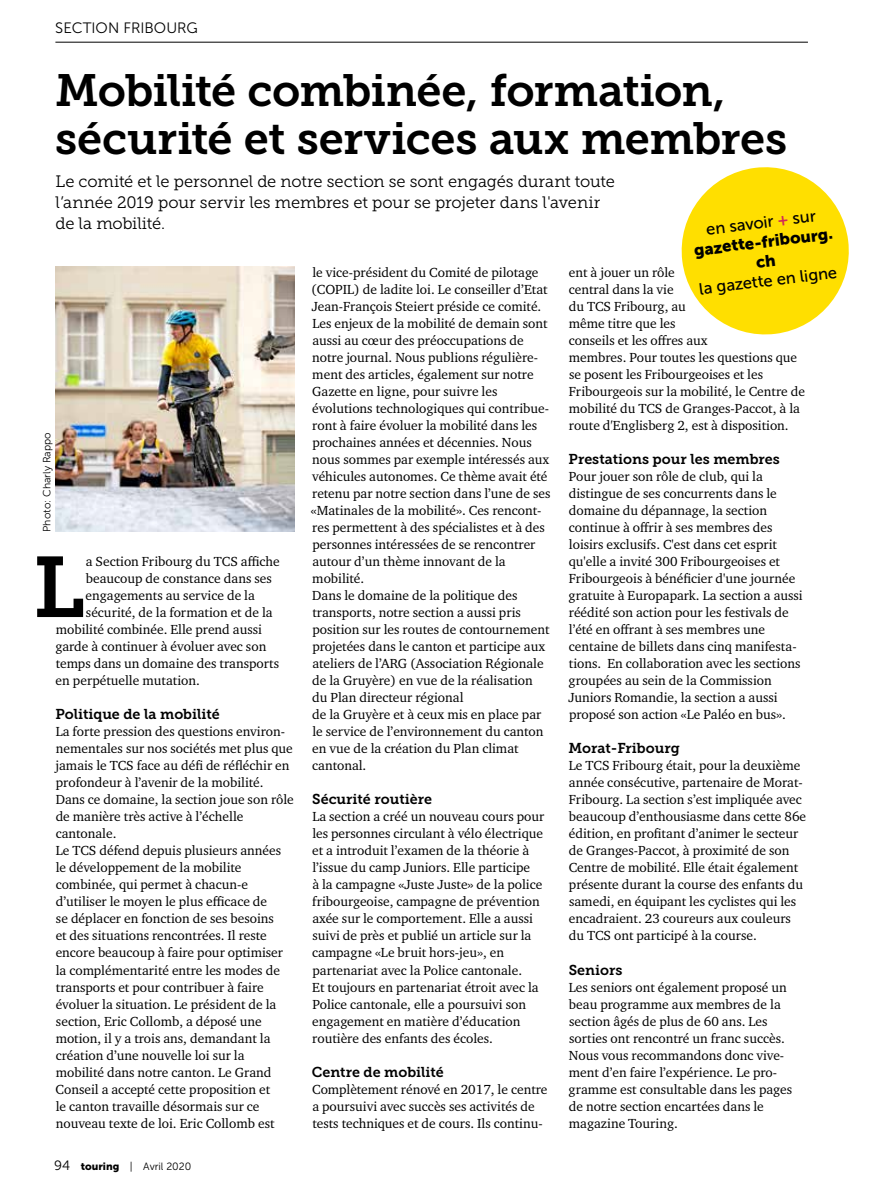
<style>
.page{position:relative;width:893px;height:1200px;background:#fff}
.page>*{position:absolute;margin:0;border:0;box-sizing:border-box;transform-origin:0 0}
.t1{font:85.35px "Museo Slab 700";color:#000}
.t2{font:45px/48px "Museo Slab 700";letter-spacing:-.015em;color:#000}
.t3{font:16.5px/21px "Museo Slab 300";letter-spacing:-.005em;color:#000}
.t4{font:16.5px "Museo Sans 500";color:#000}
.t5{font:16.5px/19.5px "Museo Sans 900";color:#000;text-align:center}
.t6{font:15px "Museo Sans 300";color:#000}
.t7{font:14.25px "Museo Slab 700";color:#000}
.t8{font:13.5px/17px "Charter ITC Pro";color:#000}
.t9{font:10.5px "Museo Sans 300";color:#000}
.s1{font-family:"Museo Sans 700";color:#d02a58}
.s2{font-size:13.5px}
.s3{font-family:"Museo Sans 900"}
</style>
<div class="page">
<hr style="left:55px;top:42px;width:753px;height:1px;background:#000">
<svg style="left:681px;top:167px;width:168px;height:168px"></svg>
<img style="left:55px;top:266px;width:240px;height:266px">
<p class="t6" style="left:55px;top:20px;width:144px">SECTION FRIBOURG</p>
<h2 class="t2" style="left:55px;top:67px;width:733px">Mobilité combinée, formation, sécurité et services aux membres</h2>
<p class="t3" style="left:55px;top:171px;width:561px">Le comité et le personnel de notre section se sont engagés durant toute l’année 2019 pour servir les membres et pour se projeter dans l'avenir de la mobilité.</p>
<p class="t4" style="left:705px;top:220px;width:112px;rotate:-7deg">en savoir <span class="s1">+</span> sur</p>
<p class="t5" style="left:693px;top:240px;width:141px;rotate:-7deg">gazette-fribourg. ch</p>
<p class="t4" style="left:698px;top:280px;width:140px;rotate:-7deg">la gazette en ligne</p>
<p class="t8" style="left:311px;top:263px;width:241px">le vice-président du Comité de pilotage (COPIL) de ladite loi. Le conseiller d’Etat Jean-François Steiert préside ce comité .<br>Les enjeux de la mobilité de demain sont aussi au cœur des préoccupations de notre journal. Nous publions régulière&shy;ment des articles, également sur notre Gazette en ligne, pour suivre les évolutions technologiques qui contribue&shy;ront à faire évoluer la mobilité dans les prochaines années et décennies. Nous nous sommes par exemple intéressés aux véhicules autonomes. Ce thème avait été retenu par notre section dans l’une de ses «Matinales de la mobilité». Ces rencont&shy;res permettent à des spécialistes et à des personnes intéressées de se rencontrer autour d’un thème innovant de la mobilité.<br>Dans le domaine de la politique des transports, notre section a aussi pris position sur les routes de contournement projetées dans le canton et participe aux ateliers de l’ARG (Association Régionale de la Gruyère) en vue de la réalisation<br>du Plan directeur régional<br>de la Gruyère et à ceux mis en place par le service de l’environnement du canton en vue de la création du Plan climat cantonal.</p>
<p class="t7" style="left:312px;top:791px;width:121px">Sécurité routière</p>
<p class="t8" style="left:312px;top:807px;width:234px">La section a créé un nouveau cours pour les personnes circulant à vélo électrique et a introduit l’examen de la théorie à l’issue du camp Juniors. Elle participe<br>à la campagne «Juste Juste» de la police fribourgeoise, campagne de prévention axée sur le comportement. Elle a aussi suivi de près et publié un article sur la campagne «Le bruit hors-jeu», en partenariat avec la Police cantonale.<br>Et toujours en partenariat étroit avec la Police cantonale, elle a poursuivi son engagement en matière d’éducation routière des enfants des écoles.</p>
<p class="t7" style="left:312px;top:1063px;width:129px">Centre de mobilité</p>
<p class="t8" style="left:312px;top:1079px;width:237px">Complètement rénové en 2017, le centre a poursuivi avec succès ses activités de tests techniques et de cours. Ils continu-</p>
<p class="t8" style="left:569px;top:263px;width:238px">ent à jouer un rôle<br>central dans la vie<br>du TCS Fribourg, au<br>même titre que les<br>conseils et les offres aux<br>membres. Pour toutes les questions que se posent les Fribourgeoises et les<br>Fribourgeois sur la mobilité, le Centre de mobilité du TCS de Granges-Paccot, à la route d′Englisberg 2, est à disposition.</p>
<p class="t7" style="left:569px;top:450px;width:213px">Prestations pour les membres</p>
<p class="t8" style="left:568px;top:467px;width:236px">Pour jouer son rôle de club, qui la distingue de ses concurrents dans le domaine du dépannage, la section continue à offrir à ses membres des loisirs exclusifs. C'est dans cet esprit qu'elle a invité 300 Fribourgeoises et Fribourgeois à bénéficier d'une journée gratuite à Europapark. La section a aussi réédité son action pour les festivals de l’été en offrant à ses membres une centaine de billets dans cinq manifesta&shy;tions. En collaboration avec les sections groupées au sein de la Commission Juniors Romandie, la section a aussi proposé son action «Le Paléo en bus».</p>
<p class="t7" style="left:569px;top:740px;width:113px">Morat-Fribourg</p>
<p class="t8" style="left:569px;top:756px;width:239px">Le TCS Fribourg était, pour la deuxième année consécutive, partenaire de Morat-Fribourg. La section s’est impliquée avec beaucoup d’enthousiasme dans cette 86e édition, en profitant d’animer le secteur de Granges-Paccot, à proximité de son Centre de mobilité . Elle était également présente durant la course des enfants du samedi, en équipant les cyclistes qui les encadraient. 23 coureurs aux couleurs du TCS ont participé à la course.</p>
<p class="t7" style="left:569px;top:961px;width:55px">Seniors</p>
<p class="t8" style="left:569px;top:977px;width:225px">Les seniors ont également proposé un beau programme aux membres de la section âgés de plus de 60 ans. Les sorties ont rencontré un franc succès.<br>Nous vous recommandons donc vive&shy;ment d’en faire l’expérience. Le pro&shy;gramme est consultable dans les pages de notre section encartées dans le magazine Touring.</p>
<p class="t9" style="left:41px;top:532px;width:101px;rotate:-90deg">Photo: Charly Rappo</p>
<h1 class="t1" style="left:33px;top:539px;width:54px">L</h1>
<p class="t8" style="left:86px;top:552px;width:196px">a Section Fribourg du TCS affiche</p>
<p class="t8" style="left:86px;top:569px;width:188px">beaucoup de constance dans ses</p>
<p class="t8" style="left:86px;top:586px;width:171px">engagements au service de la</p>
<p class="t8" style="left:86px;top:603px;width:188px">sécurité, de la formation et de la</p>
<p class="t8" style="left:56px;top:620px;width:208px">mobilité combinée. Elle prend aussi</p>
<p class="t8" style="left:55px;top:637px;width:212px">garde à continuer à évoluer avec son</p>
<p class="t8" style="left:56px;top:654px;width:225px">temps dans un domaine des transports</p>
<p class="t8" style="left:56px;top:671px;width:146px">en perpétuelle mutation.</p>
<p class="t7" style="left:55px;top:706px;width:161px">Politique de la mobilité</p>
<p class="t8" style="left:56px;top:722px;width:240px">La forte pression des questions environ&shy;nementales sur nos sociétés met plus que jamais le TCS face au défi de réfléchir en profondeur à l’avenir de la mobilité.<br>Dans ce domaine, la section joue son rôle de manière très active à l’échelle cantonale.<br>Le TCS défend depuis plusieurs années le développement de la mobilite combinée, qui permet à chacun-e d’utiliser le moyen le plus efficace de<br>se déplacer en fonction de ses besoins<br>et des situations rencontrées. Il reste encore beaucoup à faire pour optimiser la complémentarité entre les modes de transports et pour contribuer à faire évoluer la situation. Le président de la section, Eric Collomb, a déposé une motion, il y a trois ans, demandant la création d’une nouvelle loi sur la<br>mobilité dans notre canton. Le Grand Conseil a accepté cette proposition et<br>le canton travaille désormais sur ce nouveau texte de loi. Eric Collomb est</p>
<p class="t9" style="left:54px;top:1160px;width:139px"><span class="s2">94</span> <span class="s3">touring</span> | Avril 2020</p>
</div>
